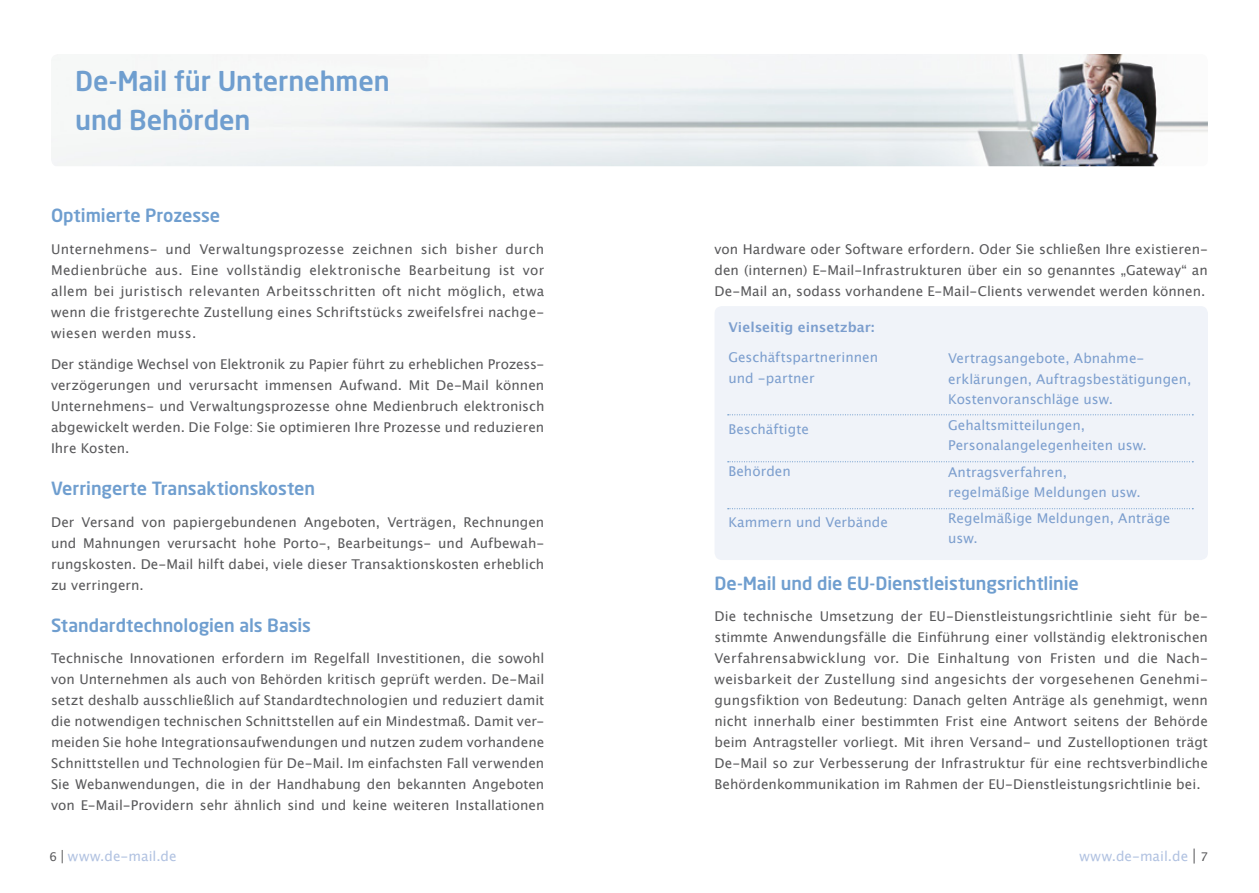
<style>
.page{position:relative;width:1259px;height:893px;background:#fff}
.page>*{position:absolute;margin:0;border:0;box-sizing:border-box;transform-origin:0 0}
.t1{font:500 27px/39px "Neo Sans Std";letter-spacing:-.005em;color:#6f9ecf}
.t2{font:500 18px "Neo Sans Std";color:#6f9ecf}
.t3{font:13.5px/21px "Lucida Grande";letter-spacing:.005em;color:#58585a;text-align:justify}
.t4{font:13.5px/20.2px "Lucida Grande";color:#7c9ece}
.t5{font:13.5px "Lucida Grande";letter-spacing:.005em;color:#b1c2e1}
.t6{font:700 13.5px "Lucida Grande";color:#7c9ece}
.s1{font-family:"Lucida Sans";font-size:12px;color:#58585a}
.s2{font-family:"Lucida Sans";font-size:14.4px;color:#4b4b4d}
.s3{font-family:"Lucida Sans";font-size:16.2px;color:#58585a}
</style>
<div class="page">
<img style="left:51px;top:54px;width:1157px;height:112px">
<div style="left:714px;top:306px;width:494px;height:254px;background:#f0f3f9;border-radius:7px"></div>
<svg style="left:727px;top:414px;width:466px;height:1px"></svg>
<svg style="left:727px;top:461px;width:466px;height:1px"></svg>
<svg style="left:727px;top:508px;width:466px;height:1px"></svg>
<h1 class="t1" style="left:75px;top:61px;width:316px">De-Mail für Unternehmen und Behörden</h1>
<h2 class="t2" style="left:51px;top:204px;width:171px">Optimierte Prozesse</h2>
<p class="t3" style="left:51px;top:238px;width:495px">Unternehmens- und Verwaltungsprozesse zeichnen sich bisher durch Medienbrüche aus. Eine vollständig elektronische Bearbeitung ist vor allem bei juristisch relevanten Arbeitsschritten oft nicht möglich, etwa wenn die fristgerechte Zustellung eines Schriftstücks zweifelsfrei nachge&shy;wiesen werden muss.</p>
<p class="t3" style="left:51px;top:354px;width:495px">Der ständige Wechsel von Elektronik zu Papier führt zu erheblichen Prozess&shy;verzögerungen und verursacht immensen Aufwand. Mit De-Mail können Unternehmens- und Verwaltungsprozesse ohne Medienbruch elektronisch abgewickelt werden. Die Folge: Sie optimieren Ihre Prozesse und reduzieren Ihre Kosten.</p>
<h2 class="t2" style="left:51px;top:477px;width:266px">Verringerte Transaktionskosten</h2>
<p class="t3" style="left:51px;top:511px;width:495px">Der Versand von papiergebundenen Angeboten, Verträgen, Rechnungen und Mahnungen verursacht hohe Porto-, Bearbeitungs- und Aufbewah&shy;rungskosten. De-Mail hilft dabei, viele dieser Transaktionskosten erheblich zu verringern.</p>
<h2 class="t2" style="left:51px;top:614px;width:261px">Standardtechnologien als Basis</h2>
<p class="t3" style="left:51px;top:648px;width:495px">Technische Innovationen erfordern im Regelfall Investitionen, die sowohl von Unternehmen als auch von Behörden kritisch geprüft werden. De-Mail setzt deshalb ausschließlich auf Standardtechnologien und reduziert damit die notwendigen technischen Schnittstellen auf ein Mindestmaß. Damit ver&shy;meiden Sie hohe Integrationsaufwendungen und nutzen zudem vorhandene Schnittstellen und Technologien für De-Mail. Im einfachsten Fall verwenden Sie Webanwendungen, die in der Handhabung den bekannten Angeboten von E-Mail-Providern sehr ähnlich sind und keine weiteren Installationen</p>
<p class="t3" style="left:714px;top:238px;width:495px">von Hardware oder Software erfordern. Oder Sie schließen Ihre existieren&shy;den (internen) E-Mail-Infrastrukturen über ein so genanntes „Gateway“ an De-Mail an, sodass vorhandene E-Mail-Clients verwendet werden können.</p>
<p class="t6" style="left:728px;top:319px;width:148px">Vielseitig einsetzbar:</p>
<p class="t4" style="left:728px;top:346px;width:151px;line-height:21px">Geschäftspartnerinnen und -partner</p>
<p class="t4" style="left:728px;top:419px;width:82px">Beschäftigte</p>
<p class="t4" style="left:728px;top:461px;width:64px">Behörden</p>
<p class="t4" style="left:728px;top:512px;width:161px">Kammern und Verbände</p>
<p class="t4" style="left:948px;top:348px;width:245px">Vertragsangebote, Abnahme&shy;erklärungen, Auftragsbestätigungen,<br>Kostenvoranschläge usw.</p>
<p class="t4" style="left:948px;top:415px;width:200px">Gehaltsmitteilungen,<br>Personalangelegenheiten usw.</p>
<p class="t4" style="left:948px;top:462px;width:194px">Antragsverfahren, regelmäßige Meldungen usw.</p>
<p class="t4" style="left:948px;top:508px;width:224px">Regelmäßige Meldungen, Anträge usw.</p>
<h2 class="t2" style="left:714px;top:572px;width:366px">De-Mail und die EU-Dienstleistungsrichtlinie</h2>
<p class="t3" style="left:714px;top:606px;width:495px">Die technische Umsetzung der EU-Dienstleistungsrichtlinie sieht für be&shy;stimmte Anwendungsfälle die Einführung einer vollständig elektronischen Verfahrensabwicklung vor. Die Einhaltung von Fristen und die Nach&shy;weisbarkeit der Zustellung sind angesichts der vorgesehenen Genehmi&shy;gungsfiktion von Bedeutung: Danach gelten Anträge als genehmigt, wenn nicht innerhalb einer bestimmten Frist eine Antwort seitens der Behörde beim Antragsteller vorliegt. Mit ihren Versand- und Zustelloptionen trägt De-Mail so zur Verbesserung der Infrastruktur für eine rechtsverbindliche Behördenkommunikation im Rahmen der EU-Dienstleistungsrichtlinie bei.</p>
<p class="t5" style="left:49px;top:848px;width:129px"><span class="s1">6</span> <span class="s2">|</span> www.de-mail.de</p>
<p class="t5" style="left:1079px;top:848px;width:130px">www.de-mail.de <span class="s3">|</span> <span class="s1">7</span></p>
</div>
